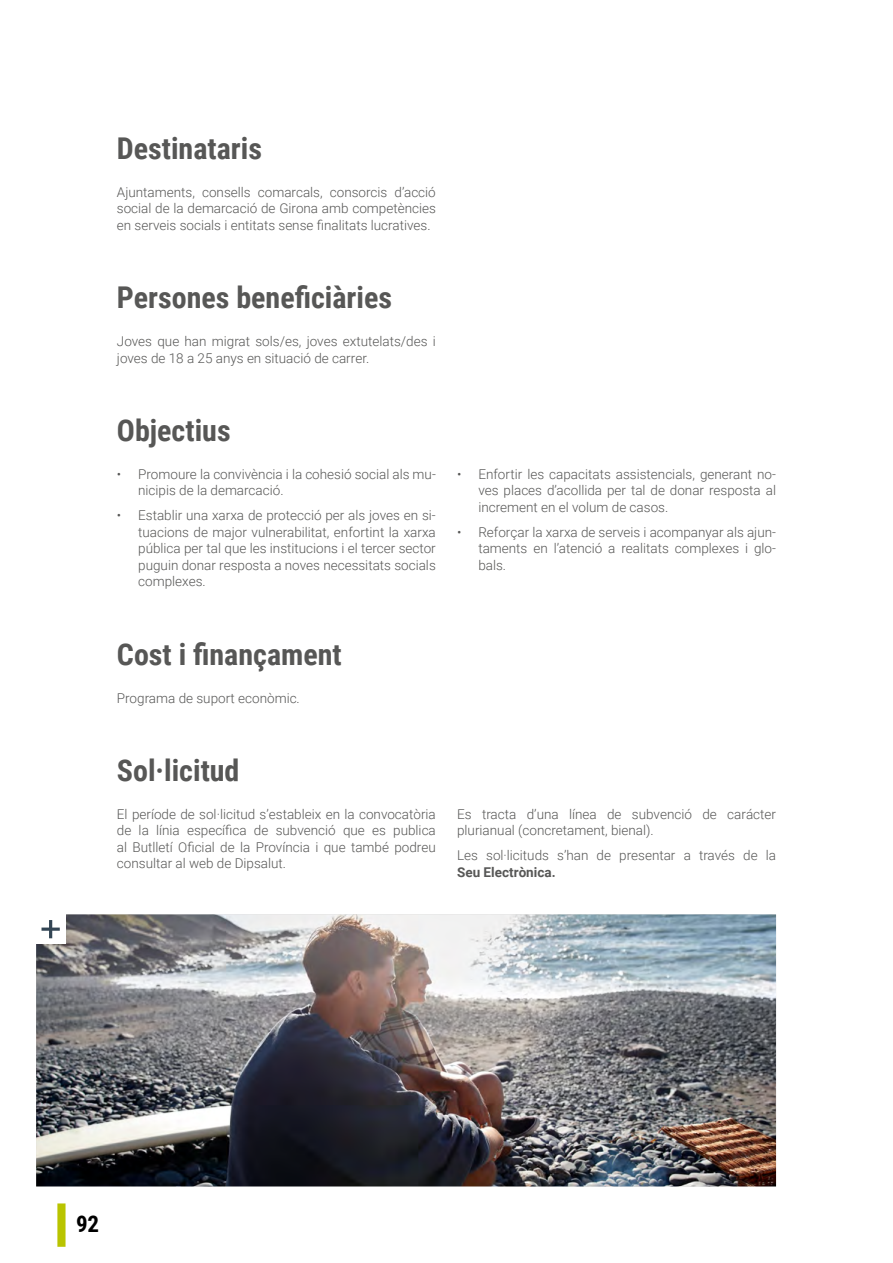
<style>
.page{position:relative;width:893px;height:1263px;background:#fff}
.page>*{position:absolute;margin:0;border:0;box-sizing:border-box;transform-origin:0 0}
.t1{font:700 30px "Roboto Condensed";color:#575756}
.t2{font:700 22.95px "Roboto Condensed";color:#000}
.t3{font:300 13.5px/16.5px "Roboto";color:#575756;text-align:justify}
.t4{font:700 13.5px "Roboto";color:#575756}
</style>
<div class="page">
<svg style="left:57px;top:1203px;width:9px;height:44px"></svg>
<img style="left:36px;top:914px;width:740px;height:272px">
<div style="left:36px;top:914px;width:30px;height:30px;background:#fff"></div>
<svg style="left:41px;top:920px;width:19px;height:18px"></svg>
<h1 class="t1" style="left:117px;top:127px;width:147px">Destinataris</h1>
<p class="t3" style="left:117px;top:183px;width:320px">Ajuntaments, consells comarcals, consorcis d’acció social de la demarcació de Girona amb competències en serveis socials i entitats sense finalitats lucratives.</p>
<h1 class="t1" style="left:117px;top:277px;width:277px">Persones beneficiàries</h1>
<p class="t3" style="left:117px;top:332px;width:320px">Joves que han migrat sols/es, joves extutelats/des i joves de 18 a 25 anys en situació de carrer.</p>
<h1 class="t1" style="left:117px;top:409px;width:115px">Objectius</h1>
<p class="t3" style="left:138px;top:465px;width:299px;text-indent:-21px">• Promoure la convivència i la cohesió social als mu&shy;nicipis de la demarcació.</p>
<p class="t3" style="left:138px;top:507px;width:299px;text-indent:-21px">• Establir una xarxa de protecció per als joves en si&shy;tuacions de major vulnerabilitat, enfortint la xarxa pública per tal que les institucions i el tercer sector puguin donar resposta a noves necessitats socials complexes.</p>
<h1 class="t1" style="left:117px;top:633px;width:226px">Cost i finançament</h1>
<p class="t3" style="left:117px;top:689px;width:184px">Programa de suport econòmic.</p>
<p class="t3" style="left:478px;top:465px;width:299px;text-indent:-21px">• Enfortir les capacitats assistencials, generant no&shy;ves places d’acollida per tal de donar resposta al increment en el volum de casos.</p>
<p class="t3" style="left:478px;top:523px;width:299px;text-indent:-21px">• Reforçar la xarxa de serveis i acompanyar als ajun&shy;taments en l’atenció a realitats complexes i glo&shy;bals.</p>
<h1 class="t1" style="left:117px;top:749px;width:124px">Sol·licitud</h1>
<p class="t3" style="left:117px;top:805px;width:320px">El període de sol·licitud s’estableix en la convocatòria de la línia específica de subvenció que es publica al Butlletí Oficial de la Província i que també podreu consultar al web de Dipsalut.</p>
<p class="t3" style="left:457px;top:805px;width:320px">Es tracta d’una línea de subvenció de carácter plurianual (concretament, bienal).</p>
<p class="t3" style="left:457px;top:847px;width:320px">Les sol·licituds s’han de presentar a través de la</p>
<p class="t4" style="left:457px;top:863px;width:100px">Seu Electrònica.</p>
<h2 class="t2" style="left:76px;top:1207px;width:25px">92</h2>
</div>
